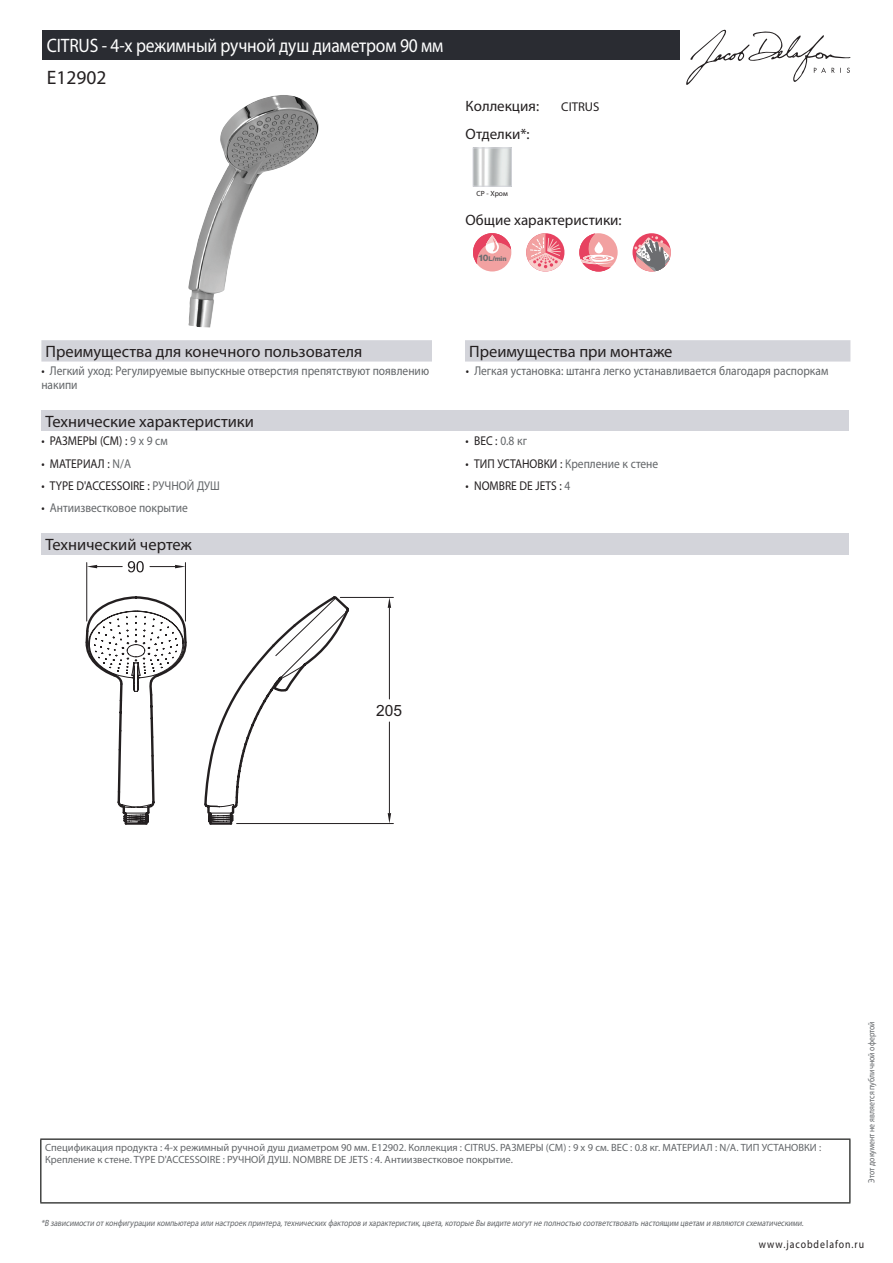
<style>
.page{position:relative;width:893px;height:1263px;background:#fff}
.page>*{position:absolute;margin:0;border:0;box-sizing:border-box;transform-origin:0 0}
.t1{font:19.5px "Myriad Pro";letter-spacing:-.01em;color:#fff;scale:.9 1}
.t2{font:19.5px "Myriad Pro";color:#231f20}
.t3{font:16.5px "Myriad Pro";color:#231f20}
.t4{font:15.45px "Arial";color:#231f20}
.t5{font:15px "Myriad Pro";color:#231f20}
.t6{font:12.75px/13.5px "Myriad Pro";color:#626568;scale:.9 1}
.t7{font:12.75px "Myriad Pro";color:#231f20;scale:.9 1}
.t8{font:12.75px "Myriad Pro";color:#231f20}
.t9{font:11.25px "Myriad Pro";letter-spacing:.1em;color:#231f20;scale:.87 1}
.t10{font:10.5px/12px "Myriad Pro";color:#626568}
.t11{font:italic 9px "Myriad Pro";color:#626568;scale:.87 1}
.t12{font:9px "Myriad Pro";color:#626568;scale:.87 1}
.t13{font:7.5px "Myriad Pro";color:#231f20}
.t14{font:800 6.6px "Helvetica Neue LT Pro";color:#6c6d70}
.s1{font-size:9px}
.s2{color:#231f20}
.s3{color:#626568}
</style>
<div class="page">
<svg style="left:686px;top:30px;width:164px;height:55px"></svg>
<img style="left:188px;top:95px;width:131px;height:232px">
<img style="left:475px;top:150px;width:35px;height:35px">
<div style="left:473px;top:148px;width:39px;height:39px;border:1px solid #d3d4da"></div>
<div style="left:473px;top:233px;width:38px;height:38px;background:#f2a1a1;border-radius:50%"></div>
<svg style="left:473px;top:233px;width:38px;height:31px"></svg>
<svg style="left:526px;top:233px;width:38px;height:38px"></svg>
<div style="left:579px;top:233px;width:39px;height:38px;background:#f2a1a1;border-radius:50%"></div>
<svg style="left:579px;top:233px;width:35px;height:38px"></svg>
<svg style="left:632px;top:233px;width:39px;height:38px"></svg>
<svg style="left:634px;top:236px;width:37px;height:35px"></svg>
<div style="left:41px;top:340px;width:809px;height:22px;background:#d3d4da"></div>
<div style="left:432px;top:340px;width:33px;height:22px;background:#fff"></div>
<div style="left:41px;top:410px;width:808px;height:21px;background:#d3d4da"></div>
<div style="left:41px;top:533px;width:808px;height:22px;background:#d3d4da"></div>
<svg style="left:117px;top:768px;width:124px;height:57px"></svg>
<svg style="left:118px;top:693px;width:153px;height:75px"></svg>
<hr style="left:340px;top:597px;width:53px;height:1px;background:#231f20">
<hr style="left:237px;top:823px;width:156px;height:1px;background:#231f20">
<hr style="left:389px;top:608px;width:1px;height:91px;background:#231f20">
<hr style="left:389px;top:722px;width:1px;height:91px;background:#231f20">
<svg style="left:388px;top:597px;width:3px;height:11px"></svg>
<svg style="left:388px;top:813px;width:3px;height:10px"></svg>
<svg style="left:86px;top:561px;width:265px;height:132px"></svg>
<div style="left:43px;top:30px;width:637px;height:30px;background:#2a2c32"></div>
<hr style="left:40px;top:1138px;width:810px;height:2px;background:#040503">
<hr style="left:40px;top:1140px;width:1px;height:62px;background:#040503">
<hr style="left:849px;top:1140px;width:1px;height:62px;background:#040503">
<hr style="left:40px;top:1202px;width:810px;height:1px;background:#040503">
<h1 class="t1" style="left:47px;top:33px;width:442px">CITRUS - 4-х режимный ручной душ диаметром 90 мм</h1>
<h1 class="t2" style="left:47px;top:66px;width:61px">E12902</h1>
<h3 class="t5" style="left:466px;top:96px;width:75px">Коллекция:</h3>
<p class="t8" style="left:561px;top:99px;width:40px">CITRUS</p>
<h3 class="t5" style="left:466px;top:125px;width:66px">Отделки*:</h3>
<p class="t13" style="left:477px;top:189px;width:33px">CP - Хром</p>
<h3 class="t5" style="left:466px;top:210px;width:158px">Общие характеристики:</h3>
<p class="t14" style="left:478px;top:255px;width:30px"><span class="s1">10</span>L/min</p>
<h2 class="t3" style="left:46px;top:341px;width:318px">Преимущества для конечного пользователя</h2>
<h2 class="t3" style="left:469px;top:341px;width:205px">Преимущества при монтаже</h2>
<p class="t6" style="left:41px;top:364px;width:432px"><span class="s2">•</span> Легкий уход: Регулируемые выпускные отверстия препятствуют появлению накипи</p>
<p class="t6" style="left:466px;top:364px;width:404px"><span class="s2">•</span> Легкая установка: штанга легко устанавливается благодаря распоркам</p>
<h2 class="t3" style="left:46px;top:411px;width:210px">Технические характеристики</h2>
<p class="t7" style="left:41px;top:433px;width:142px">• РАЗМЕРЫ (СМ) : <span class="s3">9 x 9 см</span></p>
<p class="t7" style="left:466px;top:433px;width:70px">• ВЕС : <span class="s3">0.8 кг</span></p>
<p class="t7" style="left:41px;top:455px;width:101px">• МАТЕРИАЛ : <span class="s3">N/A</span></p>
<p class="t6" style="left:466px;top:456px;width:216px"><span class="s2">• ТИП УСТАНОВКИ :</span> Крепление к стене</p>
<p class="t7" style="left:41px;top:478px;width:200px">• TYPE D'ACCESSOIRE : <span class="s3">РУЧНОЙ ДУШ</span></p>
<p class="t7" style="left:466px;top:478px;width:118px">• NOMBRE DE JETS : <span class="s3">4</span></p>
<p class="t6" style="left:41px;top:501px;width:164px"><span class="s2">•</span> Антиизвестковое покрытие</p>
<h2 class="t3" style="left:46px;top:534px;width:148px">Технический чертеж</h2>
<h3 class="t4" style="left:376px;top:701px;width:27px">205</h3>
<p class="t10" style="left:45px;top:1141px;width:778px">Спецификация продукта : 4-х режимный ручной душ диаметром 90 мм. E12902. Коллекция : CITRUS. РАЗМЕРЫ (СМ) : 9 x 9 см. ВЕС : 0.8 кг. МАТЕРИАЛ : N/A. ТИП УСТАНОВКИ :<br>Крепление к стене. TYPE D'ACCESSOIRE : РУЧНОЙ ДУШ. NOMBRE DE JETS : 4. Антиизвестковое покрытие.</p>
<p class="t11" style="left:41px;top:1217px;width:880px">*В зависимости отконфигурации компьютера или настроек принтера,технических факторов и характеристик,цвета,которые Вы видите могутне полностью соответствовать настоящим цветам и являются схематическими.</p>
<p class="t12" style="left:866px;top:1183px;width:187px;rotate:-90deg">Этот документ не является публичной офертой</p>
<p class="t9" style="left:759px;top:1237px;width:122px">www.jacobdelafon.ru</p>
</div>
